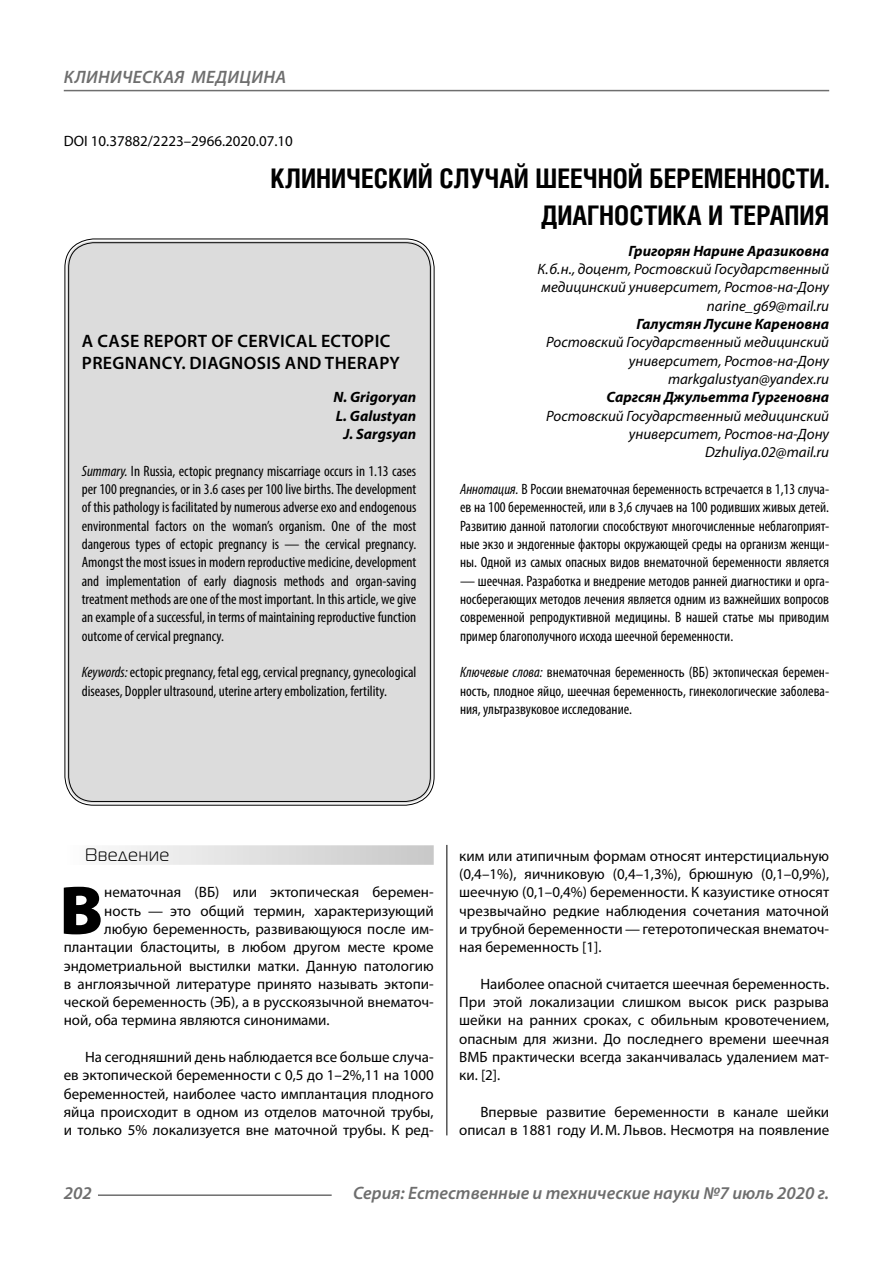
<style>
.page{position:relative;width:893px;height:1263px;background:#fff}
.page>*{position:absolute;margin:0;border:0;box-sizing:border-box;transform-origin:0 0}
.Bukvica{font:900 69.3px "Myriad Pro";color:#000}
.Header{font:700 27px/37.5px "Helios Cond C";color:#000;text-align:right}
.t1{font:italic 600 18px "Myriad Pro";color:#6e6e6e}
.Header-eng{font:600 18px/21.6px "Myriad Pro";letter-spacing:.02em;color:#000}
.Subheader{font:18px "Magistral C";letter-spacing:.05em;color:#000}
.Normal{font:15px/18.3px "Myriad Pro";color:#000;text-align:justify}
.Annotation-eng{font:condensed 15px/18.3px "Myriad Pro";color:#000;text-align:justify}
.Annotation-rus{font:condensed 15px/18.3px "Myriad Pro";color:#000;text-align:justify}
.Bukvica-2{font:15px "Myriad Pro";color:#000}
.Author-doc{font:italic 15px/18.3px "Myriad Pro";color:#000;text-align:right}
.Author{font:italic 700 15px "Myriad Pro";color:#000}
.Author-email{font:italic 15px "Myriad Pro";color:#000}
.DOI{font:15px "Myriad Pro";color:#000}
.Author-eng{font:italic 700 15px "Myriad Pro";color:#000}
.s1{font-style:italic}
</style>
<div class="page">
<hr style="left:446px;top:842px;width:1px;height:293px;background:#000">
<div style="left:64px;top:845px;width:370px;height:20px;background:linear-gradient(to right,#fcfcfc,#c8c8c8)"></div>
<div style="left:67px;top:241px;width:365px;height:562px;background:#dcdcdc;border-radius:27px"></div>
<hr style="left:98px;top:1194px;width:234px;height:2px;background:#6e6e6e">
<hr style="left:64px;top:90px;width:765px;height:1px;background:#6e6e6e">
<p class="t1" style="left:64px;top:66px;width:23px">Клиническая</p>
<p class="t1" style="left:191px;top:66px;width:13px">медицина</p>
<p class="DOI" style="left:64px;top:132px;width:231px">DOI 10.37882/2223–2966.2020.07.10</p>
<p class="Header" style="left:271px;top:159px;width:560px">КЛИНИЧЕСКИЙ СЛУЧАЙ ШЕЕЧНОЙ БЕРЕМЕННОСТИ.<br>ДИАГНОСТИКА И ТЕРАПИЯ</p>
<p class="Author" style="left:628px;top:241px;width:202px">Григорян Нарине Аразиковна</p>
<p class="Author-doc" style="left:538px;top:260px;width:293px;text-align:left">К.б.н., доцент, Ростовский Государственный медицинский университет, Ростов-на-Дону</p>
<p class="Author-email" style="left:707px;top:296px;width:124px">narine_g69@mail.ru</p>
<p class="Author" style="left:637px;top:314px;width:194px">Галустян Лусине Кареновна</p>
<p class="Author-doc" style="left:546px;top:333px;width:285px">Ростовский Государственный медицинский университет, Ростов-на-Дону</p>
<p class="Author-email" style="left:668px;top:370px;width:163px">markgalustyan@yandex.ru</p>
<p class="Author" style="left:606px;top:388px;width:224px">Саргсян Джульетта Гургеновна</p>
<p class="Author-doc" style="left:546px;top:406px;width:285px">Ростовский Государственный медицинский университет, Ростов-на-Дону</p>
<p class="Author-email" style="left:705px;top:443px;width:126px">Dzhuliya.02@mail.ru</p>
<p class="Annotation-rus" style="left:460px;top:480px;width:371px"><span class="s1">Аннотация.</span> В России внематочная беременность встречается в 1,13 случа&shy;ев на 100 беременностей, или в 3,6 случаев на 100 родивших живых детей.<br>Развитию данной патологии способствуют многочисленные неблагоприят&shy;ные экзо и эндогенные факторы окружающей среды на организм женщи&shy;ны. Одной из самых опасных видов внематочной беременности является</p>
<p class="Annotation-rus" style="left:460px;top:571px;width:371px">— шеечная. Разработка и внедрение методов ранней диагностики и орга&shy;носберегающих методов лечения является одним из важнейших вопросов современной репродуктивной медицины. В нашей статье мы приводим пример благополучного исхода шеечной беременности.</p>
<p class="Annotation-rus" style="left:460px;top:663px;width:371px"><span class="s1">Ключевые слова:</span> внематочная беременность (ВБ) эктопическая беремен&shy;ность, плодное яйцо, шеечная беременность, гинекологические заболева&shy;ния, ультразвуковое исследование.</p>
<p class="Header-eng" style="left:82px;top:330px;width:319px">A CASE REPORT OF CERVICAL ECTOPIC<br>PREGNANCY. DIAGNOSIS AND THERAPY</p>
<p class="Author-eng" style="left:333px;top:388px;width:84px">N. Grigoryan</p>
<p class="Author-eng" style="left:336px;top:406px;width:82px">L. Galustyan</p>
<p class="Author-eng" style="left:343px;top:424px;width:74px">J. Sargsyan</p>
<p class="Annotation-eng" style="left:82px;top:461px;width:336px"><span class="s1">Summary.</span> In Russia, ectopic pregnancy miscarriage occurs in 1.13 cases per 100 pregnancies, or in 3.6 cases per 100 live births. The development of this pathology is facilitated by numerous adverse exo and endogenous environmental factors on the woman’s organism. One of the most dangerous types of ectopic pregnancy is — the cervical pregnancy.<br>Amongst the most issues in modern reproductive medicine, development and implementation of early diagnosis methods and organ-saving treatment methods are one of the most important. In this article, we give an example of a successful, in terms of maintaining reproductive function outcome of cervical pregnancy.</p>
<p class="Annotation-eng" style="left:82px;top:663px;width:336px"><span class="s1">Keywords:</span> ectopic pregnancy, fetal egg, cervical pregnancy, gynecological diseases, Doppler ultrasound, uterine artery embolization, fertility.</p>
<p class="Subheader" style="left:85px;top:845px;width:86px">Введение</p>
<p class="Bukvica" style="left:59px;top:864px;width:45px">В</p>
<p class="Bukvica-2" style="left:104px;top:883px;width:331px">нематочная (ВБ) или эктопическая беремен-</p>
<p class="Bukvica-2" style="left:104px;top:901px;width:331px">ность — это общий термин, характеризующий</p>
<p class="Bukvica-2" style="left:104px;top:919px;width:331px">любую беременность, развивающуюся после им-</p>
<p class="Bukvica-2" style="left:64px;top:938px;width:371px">плантации бластоциты, в любом другом месте кроме</p>
<p class="Bukvica-2" style="left:64px;top:956px;width:371px">эндометриальной выстилки матки. Данную патологию</p>
<p class="Bukvica-2" style="left:64px;top:974px;width:371px">в англоязычной литературе принято называть эктопи-</p>
<p class="Bukvica-2" style="left:64px;top:993px;width:371px">ческой беременность (ЭБ), а в русскоязычной внематоч-</p>
<p class="Bukvica-2" style="left:64px;top:1011px;width:267px">ной, оба термина являются синонимами.</p>
<p class="Normal" style="left:64px;top:1048px;width:371px;text-indent:21px">На сегодняшний день наблюдается все больше случа&shy;ев эктопической беременности с 0,5 до 1–2%,11 на 1000 беременностей, наиболее часто имплантация плодного яйца происходит в одном из отделов маточной трубы, и только 5% локализуется вне маточной трубы. К ред-</p>
<p class="Normal" style="left:459px;top:846px;width:371px">ким или атипичным формам относят интерстициальную (0,4–1%), яичниковую (0,4–1,3%), брюшную (0,1–0,9%), шеечную (0,1–0,4%) беременности. К казуистике относят чрезвычайно редкие наблюдения сочетания маточной и трубной беременности — гетеротопическая внематоч&shy;ная беременность [1].</p>
<p class="Normal" style="left:459px;top:974px;width:371px;text-indent:21px">Наиболее опасной считается шеечная беременность.<br>При этой локализации слишком высок риск разрыва шейки на ранних сроках, с обильным кровотечением, опасным для жизни. До последнего времени шеечная ВМБ практически всегда заканчивалась удалением мат&shy;ки. [2].</p>
<p class="Normal" style="left:459px;top:1103px;width:371px;text-align:right">Впервые развитие беременности в канале шейки описал в 1881 году И.М. Львов. Несмотря на появление</p>
<p class="t1" style="left:64px;top:1182px;width:30px">202</p>
<p class="t1" style="left:353px;top:1182px;width:478px">Серия: Естественные и технические науки №7 июль 2020 г.</p>
</div>
